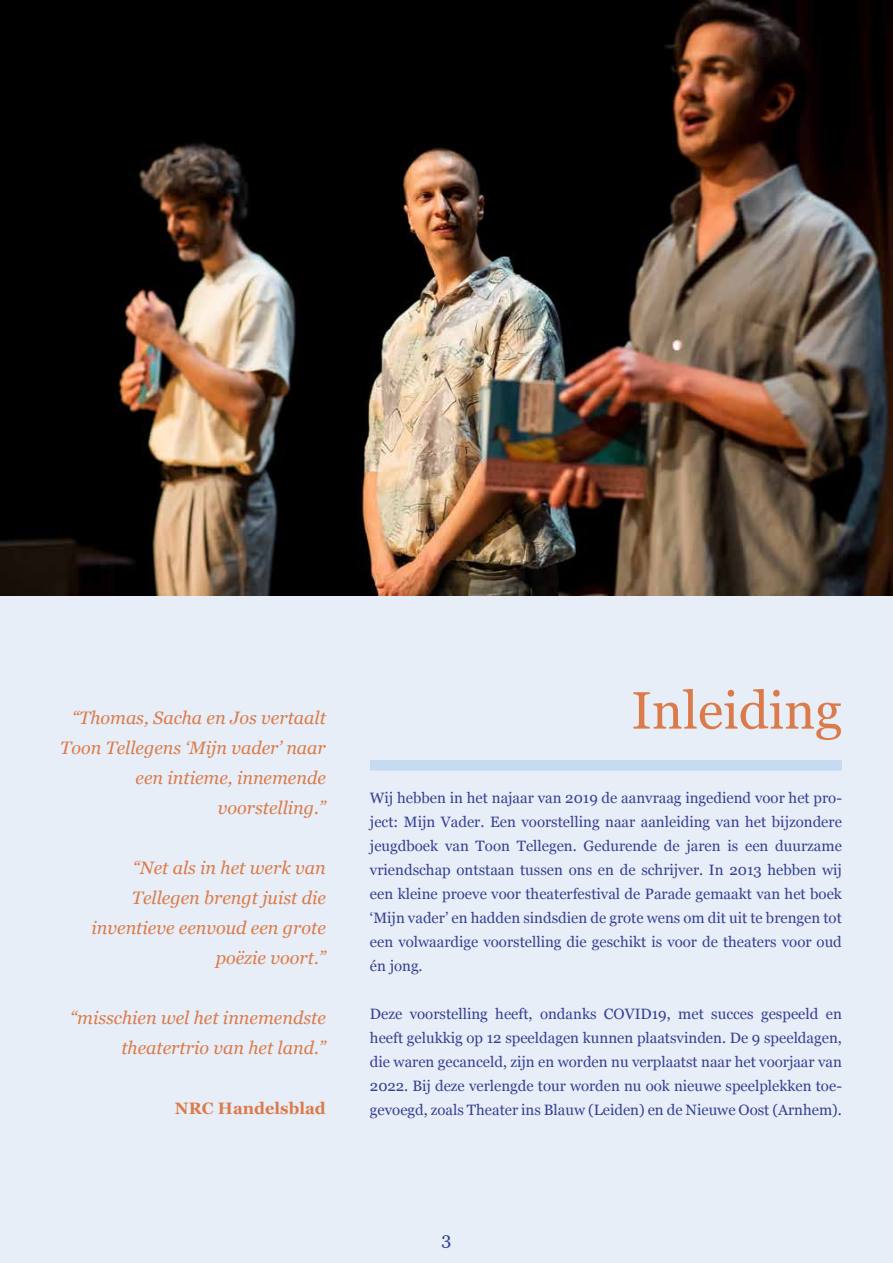
<style>
.page{position:relative;width:893px;height:1263px;background:#e8eef7}
.page>*{position:absolute;margin:0;border:0;box-sizing:border-box;transform-origin:0 0}
.t1{font:52.5px "Georgia";color:#db7b4b}
.t2{font:italic 18px/30px "Georgia";color:#db7b4a;text-align:right}
.t3{font:18px "Georgia";color:#37428e}
.t4{font:700 16.5px "Georgia";color:#db7b4a}
.t5{font:15px/24px "Georgia";color:#354093;text-align:justify}
</style>
<div class="page">
<div style="left:370px;top:760px;width:472px;height:10px;background:#c4dbf2"></div>
<img style="left:0;top:0;width:893px;height:596px">
<p class="t2" style="left:72px;top:702px;width:255px">“Thomas, Sacha en Jos vertaalt</p>
<p class="t2" style="left:60px;top:732px;width:267px">Toon Tellegens ‘Mijn vader’ naar een intieme, innemende voorstelling.”</p>
<p class="t2" style="left:92px;top:852px;width:236px">“Net als in het werk van<br>Tellegen brengt juist die inventieve eenvoud een grote poëzie voort.”</p>
<p class="t2" style="left:70px;top:1002px;width:257px">“misschien wel het innemendste theatertrio van het land.”</p>
<p class="t4" style="left:175px;top:1096px;width:152px">NRC Handelsblad</p>
<h1 class="t1" style="left:631px;top:672px;width:212px">Inleiding</h1>
<p class="t5" style="left:370px;top:785px;width:473px">Wij hebben in het najaar van 2019 de aanvraag ingediend voor het pro&shy;ject: Mijn Vader. Een voorstelling naar aanleiding van het bijzondere jeugdboek van Toon Tellegen. Gedurende de jaren is een duurzame vriendschap ontstaan tussen ons en de schrijver. In 2013 hebben wij een kleine proeve voor theaterfestival de Parade gemaakt van het boek ‘Mijn vader’ en hadden sindsdien de grote wens om dit uit te brengen tot een volwaardige voorstelling die geschikt is voor de theaters voor oud én jong.</p>
<p class="t5" style="left:370px;top:1001px;width:473px">Deze voorstelling heeft, ondanks COVID19, met succes gespeeld en heeft gelukkig op 12 speeldagen kunnen plaatsvinden. De 9 speeldagen, die waren gecanceld, zijn en worden nu verplaatst naar het voorjaar van 2022. Bij deze verlengde tour worden nu ook nieuwe speelplekken toe&shy;gevoegd, zoals Theater ins Blauw (Leiden) en de Nieuwe Oost (Arnhem).</p>
<p class="t3" style="left:441px;top:1225px;width:11px">3</p>
</div>
